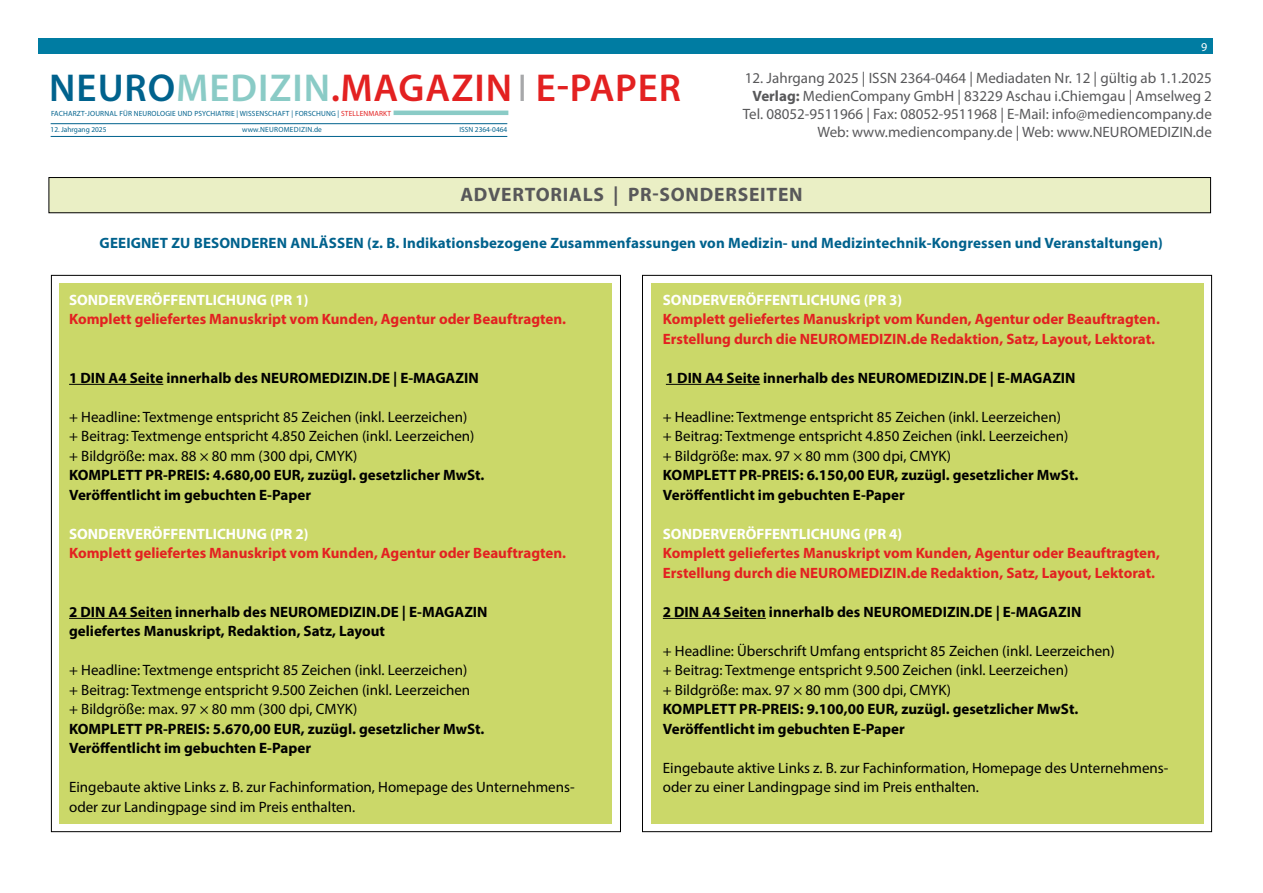
<style>
.page{position:relative;width:1263px;height:893px;background:#fff}
.page>*{position:absolute;margin:0;border:0;box-sizing:border-box;transform-origin:0 0}
.t1{font:600 39px "Myriad Pro";letter-spacing:.025em;color:#e32121}
.t2{font:700 19.5px "Myriad Pro";letter-spacing:.04em;color:#58585a}
.t3{font:15px/19.5px "Myriad Pro";color:#000}
.t4{font:700 15px/19.5px "Myriad Pro";color:#000}
.t5{font:700 15px/19.5px "Myriad Pro";color:#e32121}
.t6{font:15px/18px "Myriad Pro";color:#58585a;text-align:right}
.t7{font:700 15px "Myriad Pro";letter-spacing:.01em;color:#00628d}
.t8{font:700 15px "Myriad Pro";color:#fff}
.t9{font:12px "Myriad Pro";color:#fff}
.t10{font:7.5px/15.8px "Myriad Pro";letter-spacing:.02em;color:#00628d}
.t11{font:7.5px "Myriad Pro";color:#00628d}
.s1{color:#00628d}
.s2{color:#8acbc6}
.s3{font-weight:400;color:#a7a8aa}
.s4{color:#e32121}
.s5{font-weight:700}
</style>
<div class="page">
<div style="left:49px;top:178px;width:1161px;height:35px;background:#eaefc5"></div>
<div style="left:49px;top:177px;width:1162px;height:36px;border:1px solid #000"></div>
<div style="left:38px;top:39px;width:1175px;height:15px;background:#007ca2"></div>
<hr style="left:394px;top:111px;width:114px;height:4px;background:#8acbc6">
<hr style="left:51px;top:123px;width:456px;height:1px;background:#00628d">
<hr style="left:51px;top:136px;width:456px;height:1px;background:#00628d">
<div style="left:60px;top:283px;width:552px;height:540px;background:#cbd869"></div>
<div style="left:651px;top:283px;width:552px;height:540px;background:#cbd869"></div>
<hr style="left:69px;top:384px;width:94px;height:1px;background:#000">
<hr style="left:69px;top:618px;width:103px;height:1px;background:#000">
<hr style="left:666px;top:384px;width:94px;height:1px;background:#000">
<hr style="left:663px;top:618px;width:103px;height:1px;background:#000">
<h1 class="t1" style="left:49px;top:63px;width:633px"><span class="s1">NEURO</span><span class="s2">MEDIZIN</span>.MAGAZIN<span class="s3">I</span> E-PAPER</h1>
<p class="t10" style="left:242px;top:105px;width:150px;text-indent:-191px">FACHARZT-JOURNAL FÜR NEUROLOGIE UND PSYCHIATRIE | WISSENSCHAFT | FORSCHUNG | <span class="s4">STELLENMARKT </span>www.NEUROMEDIZIN.de</p>
<p class="t11" style="left:51px;top:124px;width:57px">12. Jahrgang 2025</p>
<p class="t11" style="left:459px;top:124px;width:49px">ISSN 2364-0464</p>
<p class="t9" style="left:1201px;top:39px;width:8px">9</p>
<p class="t6" style="left:743px;top:69px;width:471px">12. Jahrgang 2025 | ISSN 2364-0464 | Mediadaten Nr. 12 | gültig ab 1.1.2025<br><span class="s5">Verlag:</span> MedienCompany GmbH | 83229 Aschau i.Chiemgau | Amselweg 2<br>Tel. 08052-9511966 | Fax: 08052-9511968 | E-Mail: info@mediencompany.de Web: www.mediencompany.de | Web: www.NEUROMEDIZIN.de</p>
<h2 class="t2" style="left:460px;top:182px;width:344px">ADVERTORIALS | PR-SONDERSEITEN</h2>
<p class="t7" style="left:100px;top:233px;width:1065px">GEEIGNET ZU BESONDEREN ANLÄSSEN (z. B. Indikationsbezogene Zusammenfassungen von Medizin- und Medizintechnik-Kongressen und Veranstaltungen)</p>
<p class="t8" style="left:69px;top:290px;width:241px">SONDERVERÖFFENTLICHUNG (PR 1)</p>
<p class="t5" style="left:69px;top:309px;width:498px">Komplett geliefertes Manuskript vom Kunden, Agentur oder Beauftragten.</p>
<p class="t4" style="left:69px;top:368px;width:411px">1 DIN A4 Seite innerhalb des NEUROMEDIZIN.DE | E-MAGAZIN</p>
<p class="t3" style="left:69px;top:407px;width:407px">+ Headline: Textmenge entspricht 85 Zeichen (inkl. Leerzeichen) + Beitrag: Textmenge entspricht 4.850 Zeichen (inkl. Leerzeichen) + Bildgröße: max. 88 × 80 mm (300 dpi, CMYK)</p>
<p class="t4" style="left:69px;top:465px;width:417px">KOMPLETT PR-PREIS: 4.680,00 EUR, zuzügl. gesetzlicher MwSt.<br>Veröffentlicht im gebuchten E-Paper</p>
<p class="t8" style="left:69px;top:524px;width:241px">SONDERVERÖFFENTLICHUNG (PR 2)</p>
<p class="t5" style="left:69px;top:543px;width:498px">Komplett geliefertes Manuskript vom Kunden, Agentur oder Beauftragten.</p>
<p class="t4" style="left:69px;top:602px;width:420px">2 DIN A4 Seiten innerhalb des NEUROMEDIZIN.DE | E-MAGAZIN geliefertes Manuskript, Redaktion, Satz, Layout</p>
<p class="t3" style="left:69px;top:660px;width:403px">+ Headline: Textmenge entspricht 85 Zeichen (inkl. Leerzeichen) + Beitrag: Textmenge entspricht 9.500 Zeichen (inkl. Leerzeichen + Bildgröße: max. 97 × 80 mm (300 dpi, CMYK)</p>
<p class="t4" style="left:69px;top:719px;width:417px">KOMPLETT PR-PREIS: 5.670,00 EUR, zuzügl. gesetzlicher MwSt.<br>Veröffentlicht im gebuchten E-Paper</p>
<p class="t3" style="left:69px;top:777px;width:507px">Eingebaute aktive Links z. B. zur Fachinformation, Homepage des Unternehmens&shy;oder zur Landingpage sind im Preis enthalten.</p>
<p class="t8" style="left:663px;top:290px;width:241px">SONDERVERÖFFENTLICHUNG (PR 3)</p>
<p class="t5" style="left:663px;top:309px;width:498px">Komplett geliefertes Manuskript vom Kunden, Agentur oder Beauftragten.<br>Erstellung durch die NEUROMEDIZIN.de Redaktion, Satz, Layout, Lektorat.</p>
<p class="t4" style="left:666px;top:368px;width:411px">1 DIN A4 Seite innerhalb des NEUROMEDIZIN.DE | E-MAGAZIN</p>
<p class="t3" style="left:663px;top:407px;width:407px">+ Headline: Textmenge entspricht 85 Zeichen (inkl. Leerzeichen) + Beitrag: Textmenge entspricht 4.850 Zeichen (inkl. Leerzeichen) + Bildgröße: max. 97 × 80 mm (300 dpi, CMYK)</p>
<p class="t4" style="left:663px;top:465px;width:417px">KOMPLETT PR-PREIS: 6.150,00 EUR, zuzügl. gesetzlicher MwSt.<br>Veröffentlicht im gebuchten E-Paper</p>
<p class="t8" style="left:663px;top:524px;width:241px">SONDERVERÖFFENTLICHUNG (PR 4)</p>
<p class="t5" style="left:663px;top:543px;width:498px">Komplett geliefertes Manuskript vom Kunden, Agentur oder Beauftragten,<br>Erstellung durch die NEUROMEDIZIN.de Redaktion, Satz, Layout, Lektorat.</p>
<p class="t4" style="left:663px;top:602px;width:420px">2 DIN A4 Seiten innerhalb des NEUROMEDIZIN.DE | E-MAGAZIN</p>
<p class="t3" style="left:663px;top:641px;width:453px">+ Headline: Überschrift Umfang entspricht 85 Zeichen (inkl. Leerzeichen) + Beitrag: Textmenge entspricht 9.500 Zeichen (inkl. Leerzeichen)<br>+ Bildgröße: max. 97 × 80 mm (300 dpi, CMYK)</p>
<p class="t4" style="left:663px;top:699px;width:417px">KOMPLETT PR-PREIS: 9.100,00 EUR, zuzügl. gesetzlicher MwSt.<br>Veröffentlicht im gebuchten E-Paper</p>
<p class="t3" style="left:663px;top:758px;width:507px">Eingebaute aktive Links z. B. zur Fachinformation, Homepage des Unternehmens&shy;oder zu einer Landingpage sind im Preis enthalten.</p>
</div>
